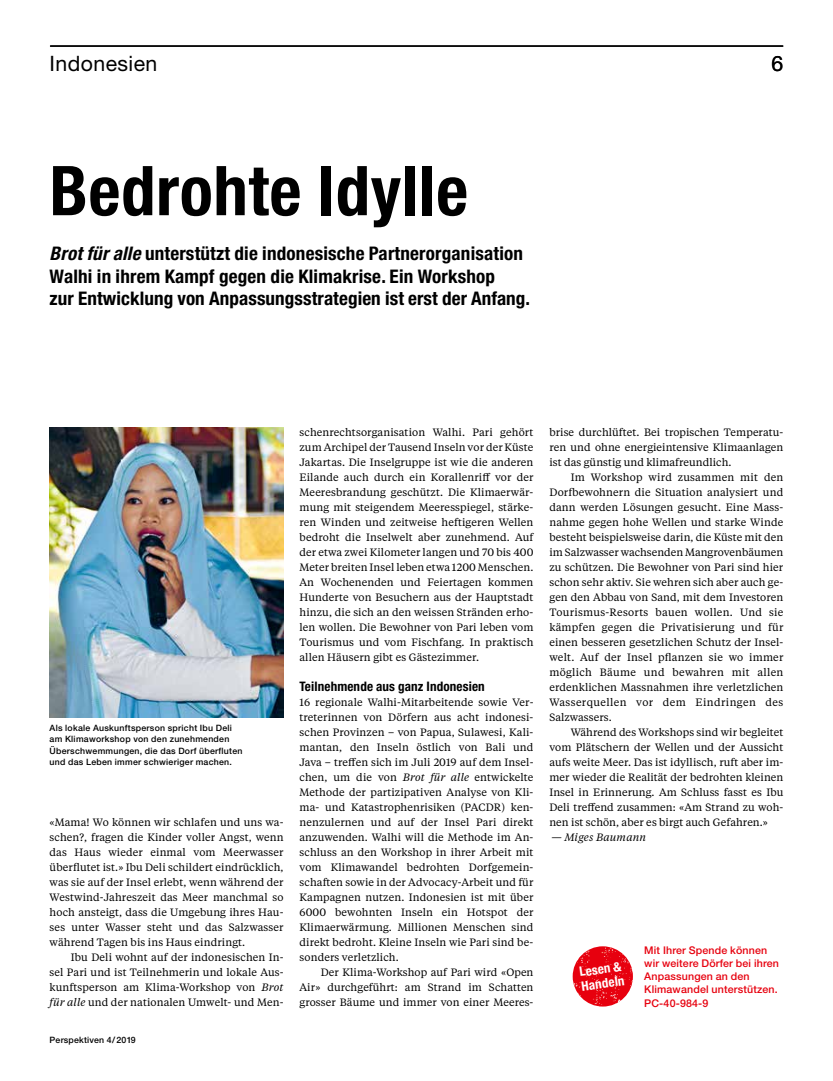
<style>
.page{position:relative;width:833px;height:1081px;background:#fff}
.page>*{position:absolute;margin:0;border:0;box-sizing:border-box;transform-origin:0 0}
.t1{font:700 condensed 68.75px "Helvetica Neue LT Std";letter-spacing:.01em;color:#000}
.t2{font:21.25px "Helvetica Neue LT Std";letter-spacing:.02em;color:#000}
.t3{font:700 condensed 18.75px/22.5px "Helvetica Neue LT Std";letter-spacing:.01em;color:#000}
.t4{font:700 condensed 13.12px "Helvetica Neue LT Std";letter-spacing:.01em;color:#000}
.t5{font:700 condensed 13.12px/14.4px "Helvetica Neue LT Std";color:#fff}
.t6{font:10.62px/15px "Tiempos Text";letter-spacing:.01em;color:#000;text-align:justify}
.t7{font:500 10.62px/13.1px "Helvetica Neue LT Std";letter-spacing:.015em;color:#e7000e}
.t8{font:italic 10.62px "Tiempos Text";letter-spacing:.01em;color:#000}
.t9{font:500 8.75px/11.2px "Helvetica Neue LT Std";letter-spacing:.03em;color:#000}
.s1{font-style:italic}
</style>
<div class="page">
<img style="left:572px;top:946px;width:61px;height:60px;border-radius:30px">
<img style="left:50px;top:427px;width:233px;height:291px">
<hr style="left:51px;top:45px;width:731px;height:2px;background:#000">
<h2 class="t2" style="left:50px;top:51px;width:109px">Indonesien</h2>
<h1 class="t1" style="left:50px;top:149px;width:420px">Bedrohte Idylle</h1>
<h3 class="t3" style="left:50px;top:242px;width:482px"><span class="s1">Brot für alle</span> unterstützt die indonesische Partnerorganisation<br>Walhi in ihrem Kampf gegen die Klimakrise. Ein Workshop<br>zur Entwicklung von Anpassungsstrategien ist erst der Anfang.</h3>
<h2 class="t2" style="left:771px;top:51px;width:13px">6</h2>
<p class="t9" style="left:50px;top:722px;width:194px">Als lokale Auskunftsperson spricht Ibu Deli am Klimaworkshop von den zunehmenden Überschwemmungen, die das Dorf überfluten und das Leben immer schwieriger machen.</p>
<p class="t6" style="left:50px;top:814px;width:235px">«Mama! Wo können wir schlafen und uns wa&shy;schen?, fragen die Kinder voller Angst, wenn das Haus wieder einmal vom Meerwasser überflutet ist.» Ibu Deli schildert eindrücklich, was sie auf der Insel erlebt, wenn während der Westwind-Jahreszeit das Meer manchmal so hoch ansteigt, dass die Umgebung ihres Hau&shy;ses unter Wasser steht und das Salzwasser während Tagen bis ins Haus eindringt.</p>
<p class="t6" style="left:50px;top:949px;width:235px;text-indent:21px">Ibu Deli wohnt auf der indonesischen In&shy;sel Pari und ist Teilnehmerin und lokale Aus&shy;kunftsperson am Klima-Workshop von <span class="s1">Brot für alle</span> und der nationalen Umwelt- und Men-</p>
<p class="t9" style="left:50px;top:1033px;width:88px">Perspektiven 4/2019</p>
<p class="t6" style="left:299px;top:424px;width:235px">schenrechtsorganisation Walhi. Pari gehört zum Archipel der Tausend Inseln vor der Küste Jakartas. Die Inselgruppe ist wie die anderen Eilande auch durch ein Korallenriff vor der Meeresbrandung geschützt. Die Klimaerwär&shy;mung mit steigendem Meeresspiegel, stärke&shy;ren Winden und zeitweise heftigeren Wellen bedroht die Inselwelt aber zunehmend. Auf der etwa zwei Kilometer langen und 70 bis 400<br>Meter breiten Insel leben etwa 1200 Menschen.<br>An Wochenenden und Feiertagen kommen Hunderte von Besuchern aus der Hauptstadt hinzu, die sich an den weissen Stränden erho&shy;len wollen. Die Bewohner von Pari leben vom Tourismus und vom Fischfang. In praktisch allen Häusern gibt es Gästezimmer.</p>
<p class="t4" style="left:299px;top:678px;width:187px">Teilnehmende aus ganz Indonesien</p>
<p class="t6" style="left:299px;top:694px;width:235px">16 regionale Walhi-Mitarbeitende sowie Ver&shy;treterinnen von Dörfern aus acht indonesi&shy;schen Provinzen – von Papua, Sulawesi, Kali&shy;mantan, den Inseln östlich von Bali und Java – treffen sich im Juli 2019 auf dem Insel&shy;chen, um die von <span class="s1">Brot für alle</span> entwickelte Methode der partizipativen Analyse von Kli&shy;ma- und Katastrophenrisiken (PACDR) ken&shy;nenzulernen und auf der Insel Pari direkt anzuwenden. Walhi will die Methode im An&shy;schluss an den Workshop in ihrer Arbeit mit vom Klimawandel bedrohten Dorfgemein&shy;schaften sowie in der Advocacy-Arbeit und für Kampagnen nutzen. Indonesien ist mit über 6000 bewohnten Inseln ein Hotspot der Klimaerwärmung. Millionen Menschen sind direkt bedroht. Kleine Inseln wie Pari sind be&shy;sonders verletzlich.</p>
<p class="t6" style="left:299px;top:964px;width:235px;text-indent:21px">Der Klima-Workshop auf Pari wird «Open Air» durchgeführt: am Strand im Schatten grosser Bäume und immer von einer Meeres-</p>
<p class="t6" style="left:549px;top:424px;width:235px">brise durchlüftet. Bei tropischen Temperatu&shy;ren und ohne energieintensive Klimaanlagen ist das günstig und klimafreundlich.</p>
<p class="t6" style="left:549px;top:469px;width:235px;text-indent:21px">Im Workshop wird zusammen mit den Dorfbewohnern die Situation analysiert und dann werden Lösungen gesucht. Eine Mass&shy;nahme gegen hohe Wellen und starke Winde besteht beispielsweise darin, die Küste mit den im Salzwasser wachsenden Mangrovenbäumen zu schützen. Die Bewohner von Pari sind hier schon sehr aktiv. Sie wehren sich aber auch ge&shy;gen den Abbau von Sand, mit dem Investoren Tourismus-Resorts bauen wollen. Und sie kämpfen gegen die Privatisierung und für einen besseren gesetzlichen Schutz der Insel&shy;welt. Auf der Insel pflanzen sie wo immer möglich Bäume und bewahren mit allen erdenklichen Massnahmen ihre verletzlichen Wasserquellen vor dem Eindringen des Salzwassers.</p>
<p class="t6" style="left:549px;top:724px;width:235px;text-indent:21px">Während des Workshops sind wir begleitet vom Plätschern der Wellen und der Aussicht aufs weite Meer. Das ist idyllisch, ruft aber im&shy;mer wieder die Realität der bedrohten kleinen Insel in Erinnerung. Am Schluss fasst es Ibu Deli treffend zusammen: «Am Strand zu woh&shy;nen ist schön, aber es birgt auch Gefahren.»</p>
<p class="t8" style="left:551px;top:830px;width:96px">— Miges Baumann</p>
<p class="t5" style="left:578px;top:964px;width:45px;rotate:-8deg">Lesen &amp;<br>Handeln</p>
<p class="t7" style="left:644px;top:943px;width:136px">Mit Ihrer Spende können wir weitere Dörfer bei ihren<br>Anpassungen an den<br>Klimawandel unterstützen.<br>PC-40-984-9</p>
</div>
